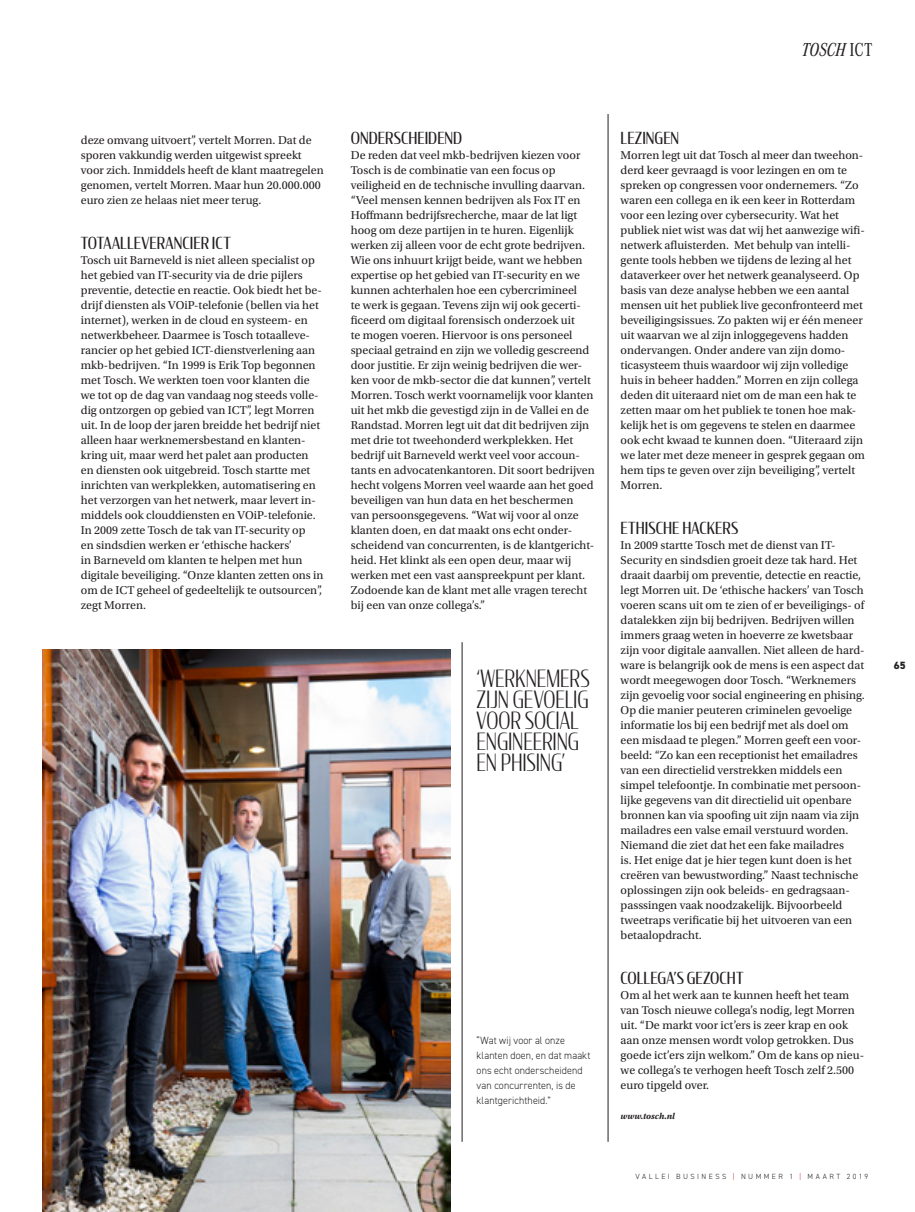
<style>
.page{position:relative;width:915px;height:1212px;background:#fff}
.page>*{position:absolute;margin:0;border:0;box-sizing:border-box;transform-origin:0 0}
.streamer_condor{font:300 23.55px/21px "Condor Cond";letter-spacing:-.005em;color:#231f20;scale:.95 1}
.t1{font:italic 19.5px "Corporate A Cond Pro";color:#231f20}
.Tussenkop{font:16.5px "Condor Cond";letter-spacing:.005em;color:#231f20}
.platte_tekst{font:12px/15px "Utopia Std";color:#231f20}
.fotbijschrift_dinn{font:300 10.5px/15px "DIN2014";letter-spacing:.01em;color:#231f20;scale:.95 1}
.t2{font:800 10.5px "DIN2014";color:#231f20}
.credits_italic{font:italic 700 9px "Utopia Std";color:#231f20}
.t3{font:300 7.5px "DIN2014";letter-spacing:.325em;color:#231f20}
.s1{font-style:normal}
.s2{color:#d81c23}
</style>
<div class="page">
<img style="left:43px;top:650px;width:407px;height:562px">
<hr style="left:607px;top:114px;width:1px;height:1028px;background:#231f20">
<hr style="left:461px;top:642px;width:1px;height:500px;background:#231f20">
<p class="t1" style="left:801px;top:36px;width:72px">TOSCH <span class="s1">ICT</span></p>
<p class="platte_tekst" style="left:81px;top:133px;width:244px">deze omvang uitvoert”, vertelt Morren. Dat de sporen vakkundig werden uitgewist spreekt voor zich. Inmiddels heeft de klant maatregelen genomen, vertelt Morren. Maar hun 20.000.000 euro zien ze helaas niet meer terug.</p>
<p class="Tussenkop" style="left:81px;top:233px;width:151px">TOTAALLEVERANCIER ICT</p>
<p class="platte_tekst" style="left:81px;top:253px;width:244px">Tosch uit Barneveld is niet alleen specialist op het gebied van IT-security via de drie pijlers preventie, detectie en reactie. Ook biedt het be&shy;drijf diensten als VOiP-telefonie (bellen via het internet), werken in de cloud en systeem- en netwerkbeheer. Daarmee is Tosch totaalleve&shy;rancier op het gebied ICT-dienstverlening aan mkb-bedrijven. “In 1999 is Erik Top begonnen met Tosch. We werkten toen voor klanten die we tot op de dag van vandaag nog steeds volle&shy;dig ontzorgen op gebied van ICT”, legt Morren uit. In de loop der jaren breidde het bedrijf niet alleen haar werknemersbestand en klanten&shy;kring uit, maar werd het palet aan producten en diensten ook uitgebreid. Tosch startte met inrichten van werkplekken, automatisering en het verzorgen van het netwerk, maar levert in&shy;middels ook clouddiensten en VOiP-telefonie.<br>In 2009 zette Tosch de tak van IT-security op<br>en sindsdien werken er ‘ethische hackers’<br>in Barneveld om klanten te helpen met hun digitale beveiliging. “Onze klanten zetten ons in om de ICT geheel of gedeeltelijk te outsourcen”, zegt Morren.</p>
<p class="Tussenkop" style="left:350px;top:128px;width:113px">ONDERSCHEIDEND</p>
<p class="platte_tekst" style="left:350px;top:148px;width:245px">De reden dat veel mkb-bedrijven kiezen voor Tosch is de combinatie van een focus op veiligheid en de technische invulling daarvan. “Veel mensen kennen bedrijven als Fox IT en Hoffmann bedrijfsrecherche, maar de lat ligt hoog om deze partijen in te huren. Eigenlijk werken zij alleen voor de echt grote bedrijven.<br>Wie ons inhuurt krijgt beide, want we hebben expertise op het gebied van IT-security en we kunnen achterhalen hoe een cybercrimineel<br>te werk is gegaan. Tevens zijn wij ook gecerti&shy;ficeerd om digitaal forensisch onderzoek uit<br>te mogen voeren. Hiervoor is ons personeel speciaal getraind en zijn we volledig gescreend door justitie. Er zijn weinig bedrijven die wer&shy;ken voor de mkb-sector die dat kunnen”, vertelt Morren. Tosch werkt voornamelijk voor klanten uit het mkb die gevestigd zijn in de Vallei en de Randstad. Morren legt uit dat dit bedrijven zijn met drie tot tweehonderd werkplekken. Het bedrijf uit Barneveld werkt veel voor accoun&shy;tants en advocatenkantoren. Dit soort bedrijven hecht volgens Morren veel waarde aan het goed beveiligen van hun data en het beschermen van persoonsgegevens. “Wat wij voor al onze klanten doen, en dat maakt ons echt onder&shy;scheidend van concurrenten, is de klantgericht&shy;heid. Het klinkt als een open deur, maar wij werken met een vast aanspreekpunt per klant.<br>Zodoende kan de klant met alle vragen terecht bij een van onze collega’s.”</p>
<p class="streamer_condor" style="left:476px;top:667px;width:120px">‘WERKNEMERS<br>ZIJN GEVOELIG<br>VOOR SOCIAL<br>ENGINEERING<br>EN PHISING’</p>
<p class="fotbijschrift_dinn" style="left:476px;top:1033px;width:121px">“Wat wij voor al onze klanten doen, en dat maakt ons echt onderscheidend van concurrenten, is de klantgerichtheid.”</p>
<p class="Tussenkop" style="left:620px;top:128px;width:60px">LEZINGEN</p>
<p class="platte_tekst" style="left:620px;top:148px;width:246px">Morren legt uit dat Tosch al meer dan tweehon&shy;derd keer gevraagd is voor lezingen en om te spreken op congressen voor ondernemers. “Zo waren een collega en ik een keer in Rotterdam voor een lezing over cybersecurity. Wat het publiek niet wist was dat wij het aanwezige wifi&shy;netwerk afluisterden. Met behulp van intelli&shy;gente tools hebben we tijdens de lezing al het dataverkeer over het netwerk geanalyseerd. Op basis van deze analyse hebben we een aantal mensen uit het publiek live geconfronteerd met beveiligingsissues. Zo pakten wij er één meneer uit waarvan we al zijn inloggegevens hadden ondervangen. Onder andere van zijn domo&shy;ticasysteem thuis waardoor wij zijn volledige huis in beheer hadden.” Morren en zijn collega deden dit uiteraard niet om de man een hak te zetten maar om het publiek te tonen hoe mak&shy;kelijk het is om gegevens te stelen en daarmee ook echt kwaad te kunnen doen. “Uiteraard zijn we later met deze meneer in gesprek gegaan om hem tips te geven over zijn beveiliging”, vertelt Morren.</p>
<p class="Tussenkop" style="left:620px;top:518px;width:119px">ETHISCHE HACKERS</p>
<p class="platte_tekst" style="left:620px;top:538px;width:246px">In 2009 startte Tosch met de dienst van IT-Security en sindsdien groeit deze tak hard. Het draait daarbij om preventie, detectie en reactie, legt Morren uit. De ‘ethische hackers’ van Tosch voeren scans uit om te zien of er beveiligings- of datalekken zijn bij bedrijven. Bedrijven willen immers graag weten in hoeverre ze kwetsbaar zijn voor digitale aanvallen. Niet alleen de hard&shy;ware is belangrijk ook de mens is een aspect dat wordt meegewogen door Tosch. “Werknemers zijn gevoelig voor social engineering en phising.<br>Op die manier peuteren criminelen gevoelige informatie los bij een bedrijf met als doel om een misdaad te plegen.” Morren geeft een voor&shy;beeld: “Zo kan een receptionist het emailadres van een directielid verstrekken middels een simpel telefoontje. In combinatie met persoon&shy;lijke gegevens van dit directielid uit openbare bronnen kan via spoofing uit zijn naam via zijn mailadres een valse email verstuurd worden.<br>Niemand die ziet dat het een fake mailadres<br>is. Het enige dat je hier tegen kunt doen is het creëren van bewustwording.” Naast technische oplossingen zijn ook beleids- en gedragsaan&shy;passsingen vaak noodzakelijk. Bijvoorbeeld tweetraps verificatie bij het uitvoeren van een betaalopdracht.</p>
<p class="Tussenkop" style="left:620px;top:968px;width:124px">COLLEGA’S GEZOCHT</p>
<p class="platte_tekst" style="left:620px;top:988px;width:245px">Om al het werk aan te kunnen heeft het team van Tosch nieuwe collega’s nodig, legt Morren uit. “De markt voor ict’ers is zeer krap en ook aan onze mensen wordt volop getrokken. Dus goede ict’ers zijn welkom.” Om de kans op nieu&shy;we collega’s te verhogen heeft Tosch zelf 2.500 euro tipgeld over.</p>
<p class="credits_italic" style="left:620px;top:1111px;width:56px">www.tosch.nl</p>
<p class="t3" style="left:635px;top:1172px;width:234px">VALLEI BUSINESS <span class="s2">|</span> NUMMER 1 <span class="s2">|</span> MAART 2019</p>
<p class="t2" style="left:893px;top:658px;width:14px">65</p>
</div>
